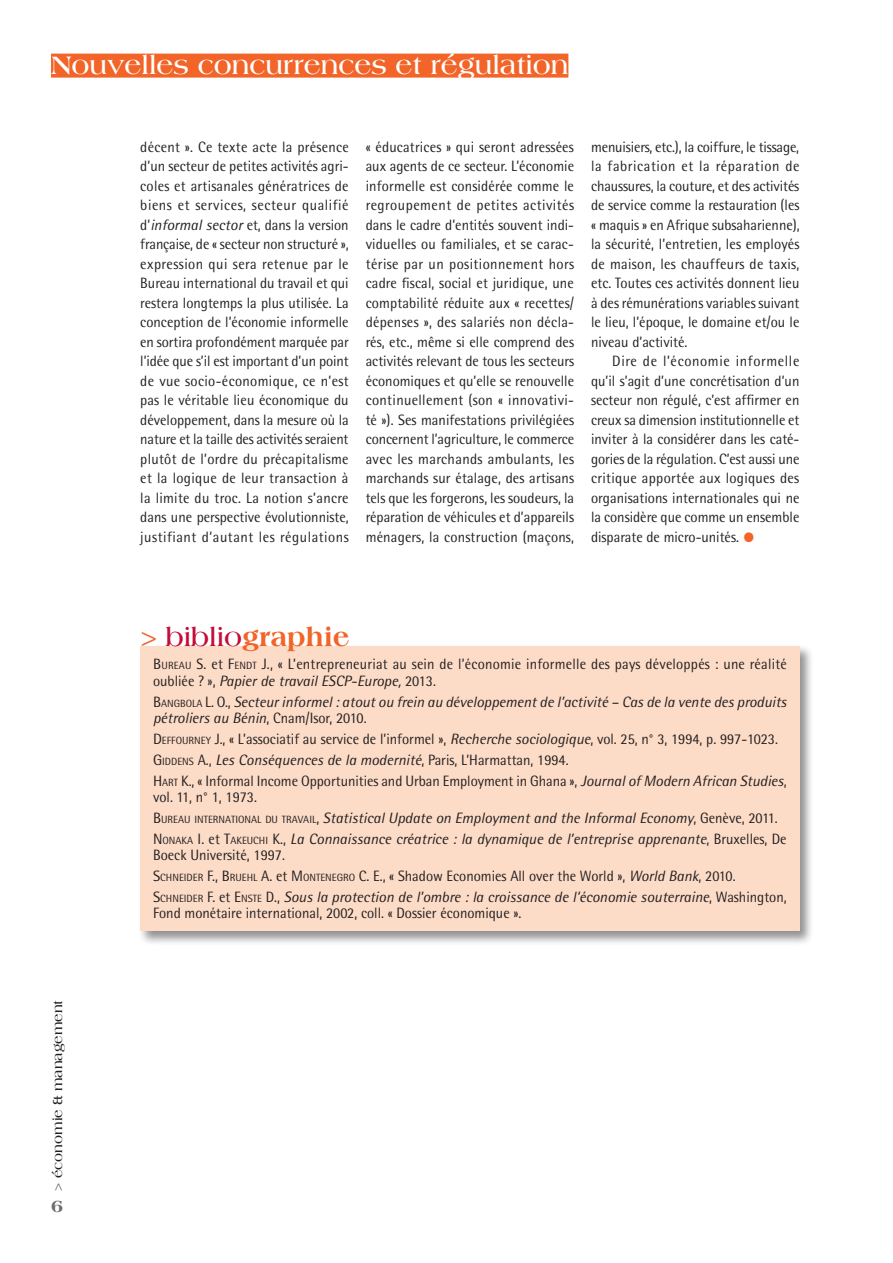
<style>
.page{position:relative;width:893px;height:1263px;background:#fff}
.page>*{position:absolute;margin:0;border:0;box-sizing:border-box;transform-origin:0 0}
.t1{font:700 27px "Americana Std";color:#fff}
.t2{font:800 27px "Americana Std";color:#f26428}
.t3{font:800 18px "Americana Std";color:#6c6d70}
.t4{font:15px/19.5px "Rotis Semi Sans Std";color:#231f20;text-align:justify;scale:.95 1}
.t5{font:italic 15px/20.7px "Rotis Semi Sans Std";color:#231f20}
.t6{font:700 13.5px "Americana Std";color:#231f20}
.s1{font-style:italic}
.s2{font-size:27px;color:#f26428}
.s3{font-weight:700}
.s4{font-weight:700;color:#c40c37}
.s5{color:#6c6d70}
.s6{font-family:"Rotis Semi Sans Std"}
.s7{font-style:inherit}
.s8{font-size:10.5px}
.s9{font-style:normal}
.s10{font-style:normal;font-size:10.5px}
</style>
<div class="page">
<div style="left:51px;top:54px;width:517px;height:24px;background:#f26428"></div>
<div style="left:138px;top:644px;width:676px;height:302px;background:#231f20;opacity:.5"></div>
<div style="left:140px;top:646px;width:659px;height:285px;background:#fddcc7"></div>
<h1 class="t1" style="left:51px;top:50px;width:519px">Nouvelles concurrences et régulation</h1>
<p class="t4" style="left:140px;top:137px;width:221px">décent ». Ce texte acte la présence d’un secteur de petites activités agri&shy;coles et artisanales génératrices de biens et services, secteur qualifié d’<span class="s1">informal sector</span> et, dans la version française, de « secteur non structuré », expression qui sera retenue par le Bureau international du travail et qui restera longtemps la plus utilisée. La conception de l’économie informelle en sortira profondément marquée par l’idée que s’il est important d’un point de vue socio-économique, ce n’est pas le véritable lieu économique du développement, dans la mesure où la nature et la taille des activités seraient plutôt de l’ordre du précapitalisme et la logique de leur transaction à la limite du troc. La notion s’ancre dans une perspective évolutionniste, justifiant d’autant les régulations</p>
<p class="t4" style="left:366px;top:137px;width:221px">« éducatrices » qui seront adressées aux agents de ce secteur. L’économie informelle est considérée comme le regroupement de petites activités dans le cadre d’entités souvent indi&shy;viduelles ou familiales, et se carac&shy;térise par un positionnement hors cadre fiscal, social et juridique, une comptabilité réduite aux « recettes/ dépenses », des salariés non décla&shy;rés, etc., même si elle comprend des activités relevant de tous les secteurs économiques et qu’elle se renouvelle continuellement (son « innovativi&shy;té »). Ses manifestations privilégiées concernent l’agriculture, le commerce avec les marchands ambulants, les marchands sur étalage, des artisans tels que les forgerons, les soudeurs, la réparation de véhicules et d’appareils ménagers, la construction (maçons,</p>
<p class="t4" style="left:591px;top:137px;width:221px">menuisiers, etc.), la coiffure, le tissage, la fabrication et la réparation de chaussures, la couture, et des activités de service comme la restauration (les « maquis » en Afrique subsaharienne), la sécurité, l’entretien, les employés de maison, les chauffeurs de taxis, etc. Toutes ces activités donnent lieu à des rémunérations variables suivant le lieu, l’époque, le domaine et/ou le niveau d’activité.</p>
<p class="t4" style="left:591px;top:351px;width:221px;text-indent:21px">Dire de l’économie informelle qu’il s’agit d’une concrétisation d’un secteur non régulé, c’est affirmer en creux sa dimension institutionnelle et inviter à la considérer dans les caté&shy;gories de la régulation. C’est aussi une critique apportée aux logiques des organisations internationales qui ne la considère que comme un ensemble disparate de micro-unités. <span class="s2">•</span></p>
<h1 class="t2" style="left:141px;top:621px;width:211px"><span class="s3">&gt;</span> <span class="s4">biblio</span>graphie</h1>
<p class="t6" style="left:50px;top:1191px;width:192px;rotate:-90deg"><span class="s5">&gt;</span> économie <span class="s6">&amp;</span> management</p>
<p class="t3" style="left:51px;top:1195px;width:14px">6</p>
<p class="t4" style="left:153px;top:656px;width:669px;line-height:16.5px"><span class="s7">B</span><span class="s8">UREAU</span> S. et <span class="s7">F</span><span class="s8">ENDT</span> J., « L’entrepreneuriat au sein de l’économie informelle des pays développés : une réalité oubliée ? », <span class="s1">Papier de travail ESCP-Europe,</span> 2013.</p>
<p class="t5" style="left:153px;top:693px;width:635px;line-height:16.5px"><span class="s9">B</span><span class="s10">ANGBOLA</span> <span class="s9">L. O.,</span> Secteur informel : atout ou frein au développement de l’activité – Cas de la vente des produits pétroliers au Bénin<span class="s9">, Cnam/Isor, 2010.</span></p>
<p class="t4" style="left:153px;top:728px;width:668px;line-height:20.7px;text-align:left"><span class="s7">D</span> <span class="s8">EFFOURNEY</span> J., « L’associatif au service de l’informel », <span class="s1">Recherche sociologique</span>, vol. 25, n° 3, 1994, p. 997-1023.<br><span class="s7">G</span> <span class="s8">IDDENS</span> A., <span class="s1">Les Conséquences de la modernité</span>, Paris, L’Harmattan, 1994.<br><span class="s7">H</span><span class="s8">ART</span> K., « Informal Income Opportunities and Urban Employment in Ghana », <span class="s1">Journal of Modern African Studies</span>,</p>
<p class="t5" style="left:153px;top:786px;width:635px"><span class="s9">vol. 11, n° 1, 1973.<br></span><span class="s9">B</span><span class="s10">UREAU INTERNATIONAL DU TRAVAIL</span><span class="s9">,</span> Statistical Update on Employment and the Informal Economy<span class="s9">, Genève, 2011.<br></span><span class="s9">N</span> <span class="s10">ONAKA</span> <span class="s9">I. et</span> <span class="s9">T</span><span class="s10">AKEUCH I</span> <span class="s9">K.,</span> La Connaissance créatrice : la dynamique de l’entreprise apprenante<span class="s9">, Bruxelles, De</span></p>
<p class="t4" style="left:153px;top:844px;width:668px;line-height:20.7px;text-align:left">Boeck Université, 1997.<br><span class="s7">S</span><span class="s8">CH NEIDER</span> F., <span class="s7">B</span><span class="s8">RUEH L</span> A. et <span class="s7">M</span><span class="s8">ONTENEGRO</span> C. E., « Shadow Economies All over the World », <span class="s1">World Bank</span>, 2010.<br><span class="s7">S</span><span class="s8">CH NEIDER</span> F. et <span class="s7">E</span> <span class="s8">NSTE</span> D., <span class="s1">Sous la protection de l’ombre : la croissance de l’économie souterraine</span>, Washington,</p>
<p class="t4" style="left:153px;top:903px;width:389px">Fond monétaire international, 2002, coll. « Dossier économique ».</p>
</div>
